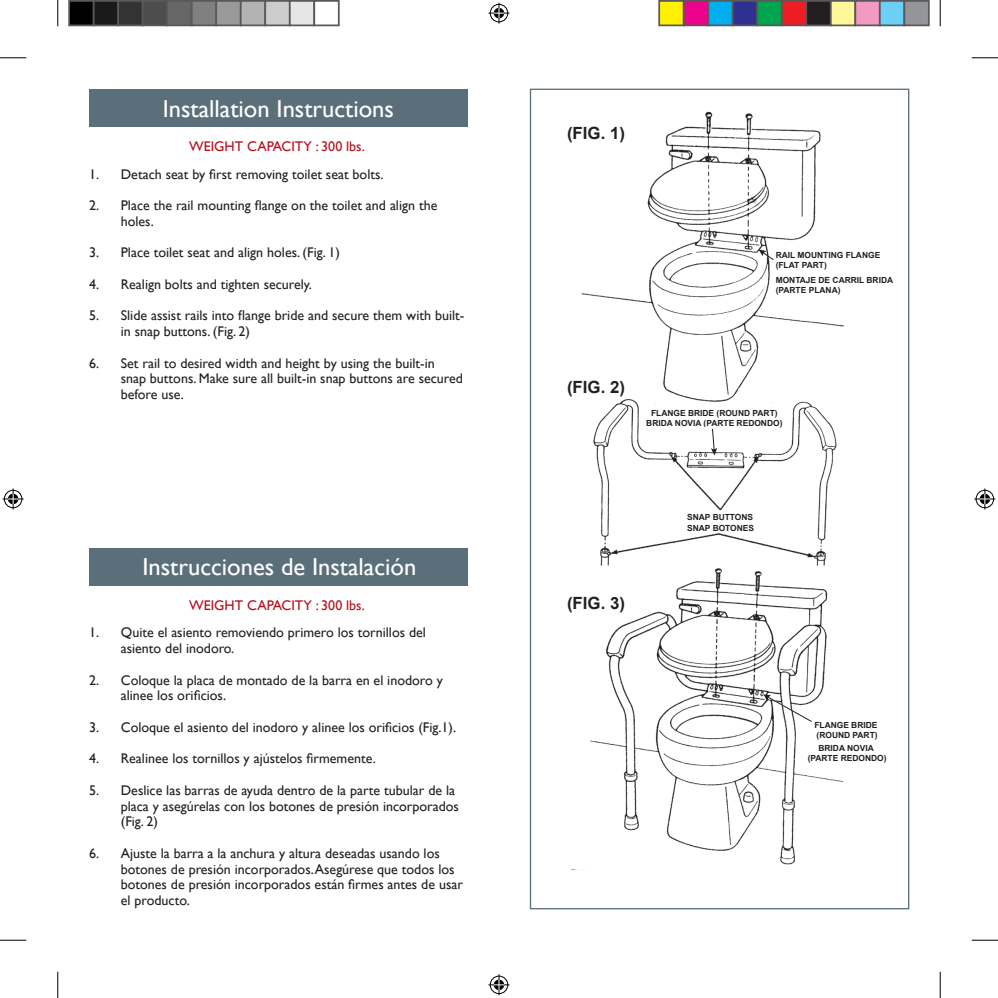
<style>
.page{position:relative;width:998px;height:998px;background:#fff}
.page>*{position:absolute;margin:0;border:0;box-sizing:border-box;transform-origin:0 0}
.t1{font:24.5px "Gill Sans";color:#fff}
.t2{font:700 16.8px "Arial";color:#231f20}
.t3{font:14px/15.8px "Gill Sans";color:#231f20}
.t4{font:14px "Gill Sans";color:#b50e1a}
.t5{font:700 8.4px/10.2px "Arial";color:#231f20}
</style>
<div class="page">
<div style="left:89px;top:89px;width:378px;height:38px;background:#5b6f7b"></div>
<div style="left:89px;top:548px;width:378px;height:38px;background:#5b6f7b"></div>
<img style="left:581px;top:111px;width:263px;height:754px">
<div style="left:562px;top:121px;width:66px;height:29px;background:#fff"></div>
<div style="left:562px;top:369px;width:66px;height:30px;background:#fff"></div>
<div style="left:562px;top:567px;width:71px;height:30px;background:#fff"></div>
<div style="left:690px;top:403px;width:82px;height:25px;background:#fff"></div>
<div style="left:672px;top:511px;width:95px;height:21px;background:#fff"></div>
<svg style="left:758px;top:249px;width:16px;height:12px"></svg>
<div style="left:703px;top:427px;width:24px;height:24px;background:#fff"></div>
<svg style="left:711px;top:428px;width:6px;height:27px"></svg>
<svg style="left:763px;top:694px;width:49px;height:28px"></svg>
<svg style="left:0;top:57px;width:26px;height:1px"></svg>
<svg style="left:971px;top:57px;width:27px;height:1px"></svg>
<svg style="left:0;top:939px;width:26px;height:1px"></svg>
<svg style="left:971px;top:939px;width:27px;height:1px"></svg>
<svg style="left:57px;top:0;width:1px;height:26px"></svg>
<svg style="left:57px;top:971px;width:1px;height:27px"></svg>
<svg style="left:939px;top:0;width:1px;height:26px"></svg>
<svg style="left:939px;top:971px;width:1px;height:27px"></svg>
<svg style="left:488px;top:3px;width:21px;height:21px"></svg>
<svg style="left:488px;top:974px;width:21px;height:21px"></svg>
<svg style="left:3px;top:488px;width:21px;height:21px"></svg>
<svg style="left:974px;top:488px;width:21px;height:21px"></svg>
<div style="left:69px;top:1px;width:25px;height:24px;background:#000"></div>
<div style="left:68px;top:0;width:26px;height:26px;border:2px solid #595959"></div>
<div style="left:94px;top:1px;width:24px;height:24px;background:#1a1a1a"></div>
<div style="left:93px;top:0;width:26px;height:26px;border:2px solid #595959"></div>
<div style="left:118px;top:1px;width:25px;height:24px;background:#333"></div>
<div style="left:117px;top:0;width:27px;height:26px;border:2px solid #595959"></div>
<div style="left:143px;top:1px;width:24px;height:24px;background:#4d4d4d"></div>
<div style="left:142px;top:0;width:26px;height:26px;border:2px solid #595959"></div>
<div style="left:167px;top:1px;width:25px;height:24px;background:#666"></div>
<div style="left:166px;top:0;width:26px;height:26px;border:2px solid #595959"></div>
<div style="left:192px;top:1px;width:24px;height:24px;background:#808080"></div>
<div style="left:191px;top:0;width:26px;height:26px;border:2px solid #595959"></div>
<div style="left:216px;top:1px;width:25px;height:24px;background:#999"></div>
<div style="left:215px;top:0;width:27px;height:26px;border:2px solid #595959"></div>
<div style="left:241px;top:1px;width:24px;height:24px;background:#b3b3b3"></div>
<div style="left:240px;top:0;width:26px;height:26px;border:2px solid #595959"></div>
<div style="left:265px;top:1px;width:25px;height:24px;background:#ccc"></div>
<div style="left:264px;top:0;width:26px;height:26px;border:2px solid #595959"></div>
<div style="left:290px;top:1px;width:24px;height:24px;background:#e6e6e6"></div>
<div style="left:289px;top:0;width:26px;height:26px;border:2px solid #595959"></div>
<div style="left:313px;top:0;width:27px;height:26px;border:2px solid #595959"></div>
<div style="left:659px;top:1px;width:24px;height:24px;background:#fff101"></div>
<div style="left:658px;top:0;width:26px;height:26px;border:2px solid #595959"></div>
<div style="left:683px;top:1px;width:25px;height:24px;background:#ed028c"></div>
<div style="left:682px;top:0;width:27px;height:26px;border:2px solid #595959"></div>
<div style="left:708px;top:1px;width:24px;height:24px;background:#00aeef"></div>
<div style="left:707px;top:0;width:26px;height:26px;border:2px solid #595959"></div>
<div style="left:732px;top:1px;width:25px;height:24px;background:#2e3092"></div>
<div style="left:732px;top:0;width:26px;height:26px;border:2px solid #595959"></div>
<div style="left:757px;top:1px;width:24px;height:24px;background:#00a54f"></div>
<div style="left:756px;top:0;width:26px;height:26px;border:2px solid #595959"></div>
<div style="left:781px;top:1px;width:25px;height:24px;background:#ee1d23"></div>
<div style="left:780px;top:0;width:27px;height:26px;border:2px solid #595959"></div>
<div style="left:806px;top:1px;width:24px;height:24px;background:#231f20"></div>
<div style="left:805px;top:0;width:26px;height:26px;border:2px solid #595959"></div>
<div style="left:830px;top:1px;width:25px;height:24px;background:#fff79a"></div>
<div style="left:830px;top:0;width:26px;height:26px;border:2px solid #595959"></div>
<div style="left:855px;top:1px;width:24px;height:24px;background:#f499c2"></div>
<div style="left:854px;top:0;width:26px;height:26px;border:2px solid #595959"></div>
<div style="left:879px;top:1px;width:25px;height:24px;background:#6bcff6"></div>
<div style="left:878px;top:0;width:27px;height:26px;border:2px solid #595959"></div>
<div style="left:904px;top:1px;width:24px;height:24px;background:#939598"></div>
<div style="left:903px;top:0;width:26px;height:26px;border:2px solid #595959"></div>
<h1 class="t1" style="left:163px;top:94px;width:233px">Installation Instructions</h1>
<p class="t4" style="left:189px;top:139px;width:177px">WEIGHT CAPACITY : 300 lbs.</p>
<p class="t3" style="left:89px;top:166px;width:296px">1. Detach seat by first removing toilet seat bolts.</p>
<p class="t3" style="left:121px;top:198px;width:318px;text-indent:-32px">2. Place the rail mounting flange on the toilet and align the holes.</p>
<p class="t3" style="left:89px;top:245px;width:252px">3. Place toilet seat and align holes. (Fig. 1)</p>
<p class="t3" style="left:89px;top:276px;width:224px">4. Realign bolts and tighten securely.</p>
<p class="t3" style="left:121px;top:308px;width:345px;text-indent:-32px">5. Slide assist rails into flange bride and secure them with built&shy;in snap buttons. (Fig. 2)</p>
<p class="t3" style="left:121px;top:355px;width:344px;text-indent:-32px">6. Set rail to desired width and height by using the built-in snap buttons. Make sure all built-in snap buttons are secured before use.</p>
<h1 class="t1" style="left:142px;top:552px;width:275px">Instrucciones de Instalación</h1>
<p class="t4" style="left:189px;top:597px;width:177px">WEIGHT CAPACITY : 300 lbs.</p>
<p class="t3" style="left:121px;top:625px;width:306px;text-indent:-32px">1. Quite el asiento removiendo primero los tornillos del asiento del inodoro.</p>
<p class="t3" style="left:121px;top:672px;width:323px;text-indent:-32px">2. Coloque la placa de montado de la barra en el inodoro y alinee los orificios.</p>
<p class="t3" style="left:89px;top:719px;width:368px">3. Coloque el asiento del inodoro y alinee los orificios (Fig.1).</p>
<p class="t3" style="left:89px;top:751px;width:288px">4. Realinee los tornillos y ajústelos firmemente.</p>
<p class="t3" style="left:121px;top:782px;width:340px;text-indent:-32px">5. Deslice las barras de ayuda dentro de la parte tubular de la placa y asegúrelas con los botones de presión incorporados (Fig. 2)</p>
<p class="t3" style="left:121px;top:845px;width:343px;text-indent:-32px">6. Ajuste la barra a la anchura y altura deseadas usando los botones de presión incorporados. Asegúrese que todos los botones de presión incorporados están firmes antes de usar el producto.</p>
<p class="t2" style="left:567px;top:122px;width:59px">(FIG. 1)</p>
<p class="t5" style="left:775px;top:250px;width:106px">RAIL MOUNTING FLANGE (FLAT PART)</p>
<p class="t5" style="left:775px;top:275px;width:119px">MONTAJE DE CARRIL BRIDA (PARTE PLANA)</p>
<p class="t2" style="left:567px;top:376px;width:59px">(FIG. 2)</p>
<p class="t5" style="left:646px;top:408px;width:138px;text-align:center">FLANGE BRIDE (ROUND PART)<br>BRIDA NOVIA (PARTE REDONDO)</p>
<p class="t2" style="left:567px;top:591px;width:59px">(FIG. 3)</p>
<p class="t5" style="left:687px;top:512px;width:69px">SNAP BUTTONS<br>SNAP BOTONES</p>
<p class="t5" style="left:814px;top:719px;width:65px">FLANGE BRIDE (ROUND PART)</p>
<p class="t5" style="left:807px;top:743px;width:80px;text-align:center">BRIDA NOVIA (PARTE REDONDO)</p>
</div>
